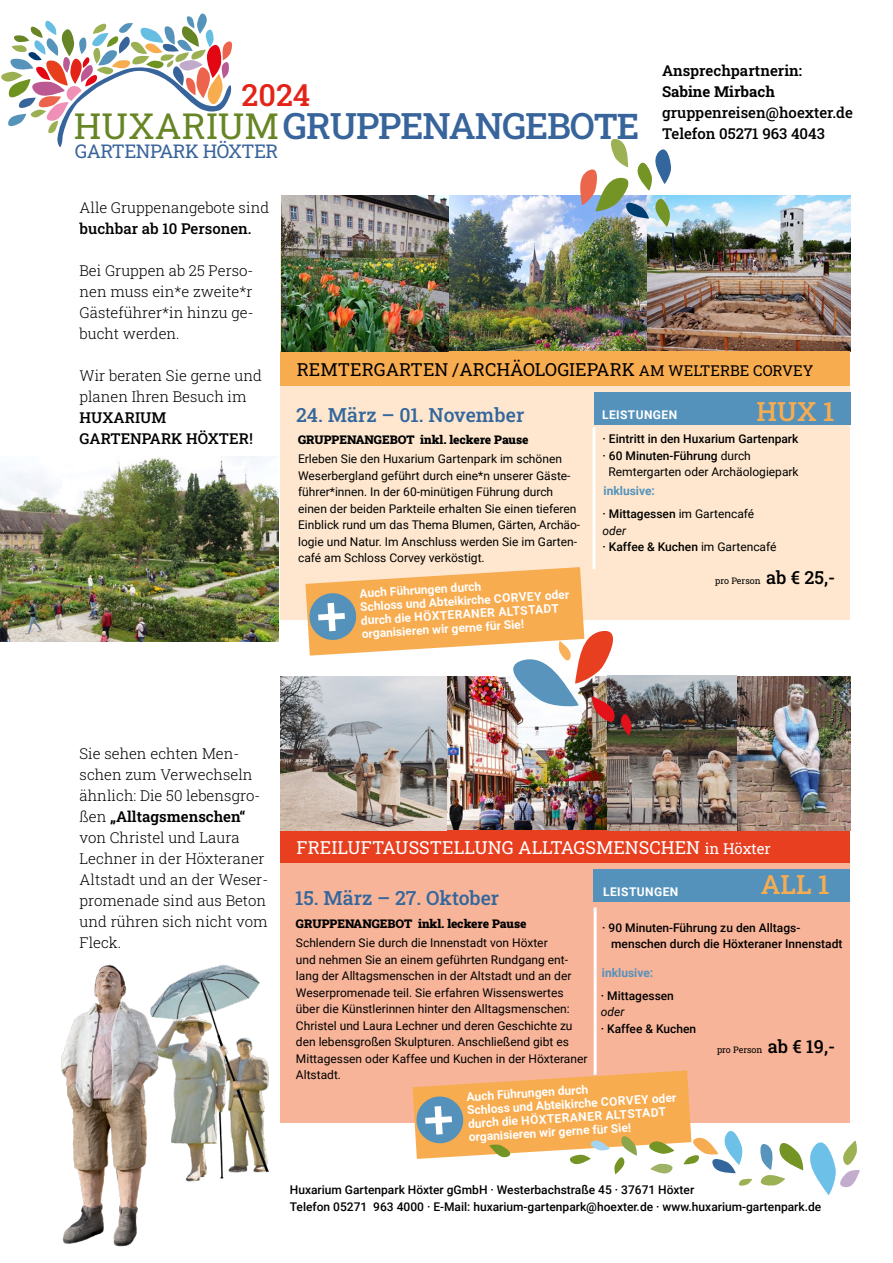
<style>
.page{position:relative;width:893px;height:1263px;background:#fff}
.page>*{position:absolute;margin:0;border:0;box-sizing:border-box;transform-origin:0 0}
.t1{font:500 36.3px "Roboto Slab";letter-spacing:-.03em;color:#38649c}
.t2{font:500 30.6px "Roboto Slab";color:#e42318}
.t3{font:500 26.55px "Roboto Slab";color:#f8ac50}
.t4{font:500 19.5px "Roboto Slab";color:#33669c}
.t5{font:18.9px "Roboto Slab";letter-spacing:-.03em;color:#38649c}
.t6{font:18px "Roboto Slab";color:#000}
.t7{font:18px "Roboto Slab";color:#fff}
.t8{font:300 15px/21px "Roboto Slab";color:#000}
.t9{font:500 15px/21px "Roboto Slab";color:#000}
.t10{font:600 15px "Roboto Slab";color:#000}
.t11{font:700 15px "Roboto Slab";color:#000}
.t12{font:12px/16.5px "Roboto";color:#000}
.t13{font:500 12px/16.5px "Roboto";color:#000}
.t14{font:700 12px/13.5px "Roboto";letter-spacing:.035em;color:#fff}
.t15{font:900 12px "Roboto Slab";color:#000}
.t16{font:700 12px "Roboto";color:#5592bb}
.t17{font:italic 12px "Roboto";color:#000}
.t18{font:9px "Roboto Slab";color:#000}
.s1{font-weight:400;font-size:35.85px;color:#678525}
.s2{font-weight:600;font-size:35.4px}
.s3{font-family:"Roboto"}
.s4{font-size:15px}
.s5{font-weight:400}
.s6{font-weight:400;font-style:italic}
.s7{font-weight:500;font-size:18px}
.s8{font-weight:600}
</style>
<div class="page">
<div style="left:281px;top:714px;width:569px;height:409px;background:#f7b499"></div>
<img style="left:446px;top:676px;width:404px;height:154px">
<div style="left:281px;top:240px;width:569px;height:379px;background:#fee7ce"></div>
<svg style="left:1px;top:13px;width:231px;height:134px"></svg>
<img style="left:449px;top:196px;width:198px;height:155px">
<img style="left:647px;top:196px;width:203px;height:155px">
<div style="left:281px;top:351px;width:569px;height:35px;background:#f8ac50"></div>
<div style="left:281px;top:830px;width:569px;height:33px;background:#e73f20"></div>
<div style="left:594px;top:392px;width:256px;height:33px;background:#5592bb"></div>
<hr style="left:592px;top:427px;width:3px;height:142px;background:#fff">
<img style="left:0;top:457px;width:278px;height:185px">
<img style="left:162px;top:953px;width:119px;height:229px">
<img style="left:61px;top:965px;width:101px;height:282px">
<div style="left:594px;top:869px;width:256px;height:33px;background:#5592bb"></div>
<hr style="left:594px;top:907px;width:3px;height:168px;background:#fff">
<svg style="left:577px;top:139px;width:94px;height:88px"></svg>
<img style="left:282px;top:196px;width:167px;height:155px">
<img style="left:281px;top:676px;width:165px;height:154px">
<img style="left:305px;top:567px;width:326px;height:169px">
<svg style="left:412px;top:1070px;width:448px;height:125px"></svg>
<h2 class="t2" style="left:242px;top:74px;width:70px">2024</h2>
<h1 class="t1" style="left:74px;top:101px;width:567px"><span class="s1">HUXARIUM</span>GRUPPENANGEBO<span class="s2">TE</span></h1>
<h3 class="t5" style="left:75px;top:138px;width:205px">GARTENPARK HÖXTER</h3>
<p class="t10" style="left:662px;top:60px;width:142px">Ansprechpartnerin:</p>
<p class="t11" style="left:662px;top:81px;width:115px">Sabine Mirbach</p>
<p class="t9" style="left:662px;top:102px;width:192px">gruppenreisen@hoexter.de<br>Telefon 05271 963 4043</p>
<p class="t8" style="left:80px;top:197px;width:191px">Alle Gruppenangebote sind</p>
<p class="t9" style="left:80px;top:218px;width:174px">buchbar ab 10 Personen.</p>
<p class="t8" style="left:80px;top:260px;width:175px;text-align:justify">Bei Gruppen ab 25 Perso&shy;nen muss ein*e zweite*r Gästeführer*in hinzu ge&shy;bucht werden.</p>
<p class="t8" style="left:80px;top:365px;width:184px">Wir beraten Sie gerne und planen Ihren Besuch im</p>
<p class="t9" style="left:80px;top:407px;width:175px">HUXARIUM<br>GARTENPARK HÖXTER<span class="s3">!</span></p>
<h3 class="t4" style="left:296px;top:402px;width:230px">24. März – 01. November</h3>
<h3 class="t6" style="left:297px;top:357px;width:518px">REMTERGARTEN /ARCHÄOLOGIEPARK <span class="s4">AM WELTERBE CORVEY</span></h3>
<h3 class="t3" style="left:756px;top:393px;width:80px">HUX 1</h3>
<p class="t14" style="left:602px;top:407px;width:77px">LEISTUNGEN</p>
<p class="t13" style="left:603px;top:430px;width:197px">· Eintritt in den Huxarium Gartenpark</p>
<p class="t13" style="left:603px;top:447px;width:150px">· 60 Minuten-Führung <span class="s5">durch</span></p>
<p class="t12" style="left:608px;top:463px;width:192px">Remtergarten oder Archäologiepark</p>
<p class="t15" style="left:298px;top:431px;width:232px">GRUPPENANGEBOT inkl. leckere Pause</p>
<p class="t12" style="left:298px;top:450px;width:284px">Erleben Sie den Huxarium Gartenpark im schönen Weserbergland geführt durch eine*n unserer Gäste&shy;führer*innen. In der 60-minütigen Führung durch einen der beiden Parkteile erhalten Sie einen tieferen Einblick rund um das Thema Blumen, Gärten, Archäo&shy;logie und Natur. Im Anschluss werden Sie im Garten&shy;café am Schloss Corvey verköstigt.</p>
<p class="t16" style="left:604px;top:482px;width:53px">inklusive:</p>
<p class="t13" style="left:603px;top:505px;width:175px">· Mittagessen <span class="s5">im Gartencafé </span><span class="s6">oder<br></span>· Kaffee &amp; Kuchen <span class="s5">im Gartencafé</span></p>
<p class="t14" style="left:359px;top:587px;width:211px;rotate:-4deg">Auch Führungen durch<br>Schloss und Abteikirche CORVEY oder durch die HÖXTERANER ALTSTADT organisieren wir gerne für Sie!</p>
<p class="t18" style="left:715px;top:575px;width:121px">pro Person <span class="s7">ab € 25,-</span></p>
<p class="t8" style="left:80px;top:743px;width:190px">Sie sehen echten Men&shy;schen zum Verwechseln ähnlich: Die 50 lebensgro&shy;ßen <span class="s8">„Alltagsmenschen“ </span>von Christel und Laura<br>Lechner in der Höxteraner<br>Altstadt und an der Weser&shy;promenade sind aus Beton und rühren sich nicht vom<br>Fleck.</p>
<h3 class="t7" style="left:297px;top:835px;width:476px">FREILUFTAUSSTELLUNG ALLTAGSMENSCHEN <span class="s4">in Höxter</span></h3>
<h3 class="t4" style="left:295px;top:884px;width:206px">15. März – 27. Oktober</h3>
<p class="t15" style="left:296px;top:915px;width:232px">GRUPPENANGEBOT inkl. leckere Pause</p>
<p class="t12" style="left:296px;top:934px;width:293px">Schlendern Sie durch die Innenstadt von Höxter<br>und nehmen Sie an einem geführten Rundgang ent&shy;lang der Alltagsmenschen in der Altstadt und an der Weserpromenade teil. Sie erfahren Wissenswertes über die Künstlerinnen hinter den Alltagsmenschen:<br>Christel und Laura Lechner und deren Geschichte zu den lebensgroßen Skulpturen. Anschließend gibt es Mittagessen oder Kaffee und Kuchen in der Höxteraner Altstadt.</p>
<p class="t14" style="left:603px;top:884px;width:77px">LEISTUNGEN</p>
<h3 class="t3" style="left:761px;top:866px;width:70px">ALL 1</h3>
<p class="t13" style="left:611px;top:919px;width:233px;text-indent:-9px">· 90 Minuten-Führung zu den Alltags&shy;menschen durch die Höxteraner Innenstadt</p>
<p class="t16" style="left:602px;top:964px;width:53px">inklusive:</p>
<p class="t13" style="left:601px;top:987px;width:75px">· Mittagessen</p>
<p class="t17" style="left:601px;top:1004px;width:25px">oder</p>
<p class="t13" style="left:601px;top:1020px;width:97px">· Kaffee &amp; Kuchen</p>
<p class="t18" style="left:717px;top:1044px;width:120px">pro Person <span class="s7">ab € 19,-</span></p>
<p class="t14" style="left:466px;top:1090px;width:211px;rotate:-4deg">Auch Führungen durch<br>Schloss und Abteikirche CORVEY oder durch die HÖXTERANER ALTSTADT organisieren wir gerne für Sie!</p>
<p class="t13" style="left:290px;top:1181px;width:533px">Huxarium Gartenpark Höxter gGmbH · Westerbachstraße 45 · 37671 Höxter<br>Telefon 05271 963 4000 · E-Mail: huxarium-gartenpark@hoexter.de · www.huxarium-gartenpark.de</p>
</div>
